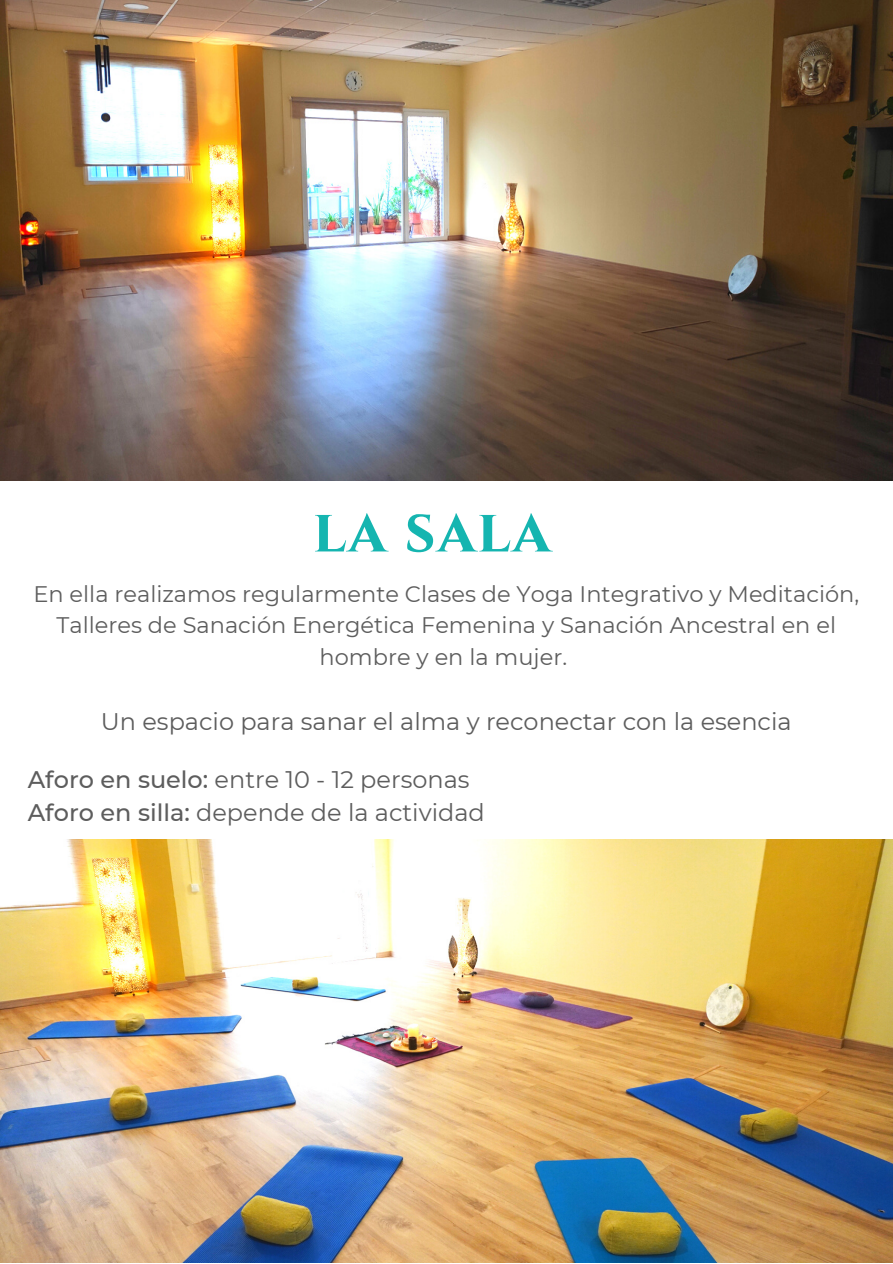
<style>
.page{position:relative;width:893px;height:1264px;background:#fff}
.page>*{position:absolute;margin:0;border:0;box-sizing:border-box;transform-origin:0 0}
.t1{font:700 60.75px "Cinzel";letter-spacing:.02em;color:#15b5b0}
.t2{font:24px "Montserrat";color:#5d5d5d}
.t3{font:22.5px/31.5px "Montserrat";color:#5d5d5d;text-align:center}
.s1{font-weight:500}
</style>
<div class="page">
<img style="left:0;top:839px;width:892px;height:423px">
<img style="left:0;top:0;width:892px;height:481px">
<p class="t1" style="left:313px;top:492px;width:239px">LA SALA</p>
<p class="t3" style="left:33px;top:578px;width:827px">En ella realizamos regularmente Clases de Yoga Integrativo y Meditación,<br>Talleres de Sanación Energética Femenina y Sanación Ancestral en el hombre y en la mujer.</p>
<p class="t2" style="left:101px;top:707px;width:692px">Un espacio para sanar el alma y reconectar con la esencia</p>
<p class="t2" style="left:28px;top:764px;width:443px"><span class="s1">Aforo en suelo:</span> entre 10 - 12 personas</p>
<p class="t2" style="left:28px;top:797px;width:458px"><span class="s1">Aforo en silla:</span> depende de la actividad</p>
</div>
